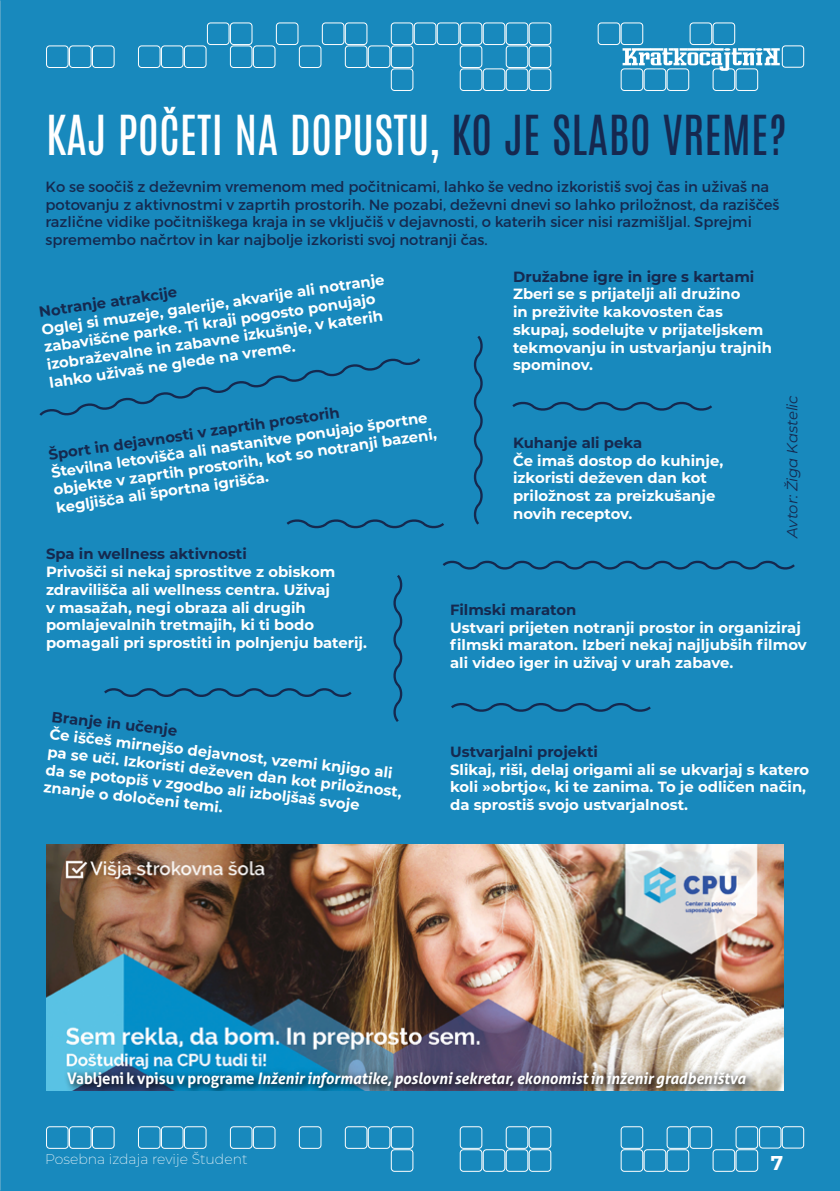
<style>
.page{position:relative;width:840px;height:1191px;background:#fff}
.page>*{position:absolute;margin:0;border:0;box-sizing:border-box;transform-origin:0 0}
.t1{font:46px "Antonio";color:#fff}
.t2{font:700 20px "Montserrat";color:#fff}
.t3{font:italic 700 15.8px "Aller";letter-spacing:-.005em;color:#fff;scale:.95 1}
.t4{font:700 14.8px/17.8px "Montserrat";color:#fff}
.t5{font:14.8px/17.8px "Montserrat";color:#15294f}
.t6{font:700 14.8px "Montserrat";color:#15294f}
.t7{font:italic 14.8px "Montserrat";color:#15294f}
.t8{font:200 14px "Montserrat";color:#fff}
.s1{color:#16284f}
.s2{font-style:normal}
</style>
<div class="page">
<div style="left:0;top:0;width:839px;height:1191px;background:#1889bd"></div>
<img style="left:47px;top:845px;width:735px;height:245px">
<img style="left:63px;top:1067px;width:692px;height:24px">
<svg style="left:473px;top:336px;width:10px;height:189px"></svg>
<svg style="left:393px;top:575px;width:10px;height:147px"></svg>
<svg style="left:104px;top:688px;width:248px;height:9px"></svg>
<svg style="left:39px;top:358px;width:381px;height:58px"></svg>
<svg style="left:512px;top:401px;width:200px;height:10px"></svg>
<svg style="left:287px;top:519px;width:157px;height:10px"></svg>
<svg style="left:451px;top:703px;width:200px;height:9px"></svg>
<svg style="left:442px;top:560px;width:353px;height:10px"></svg>
<svg style="left:46px;top:22px;width:712px;height:69px"></svg>
<div style="left:781px;top:45px;width:22px;height:23px;border:1px solid #fff;border-radius:3px"></div>
<svg style="left:46px;top:1126px;width:758px;height:46px"></svg>
<svg style="left:622px;top:48px;width:157px;height:23px"></svg>
<h1 class="t1" style="left:46px;top:101px;width:741px">KAJ POČETI NA DOPUSTU, <span class="s1">KO JE SLABO VREME?</span></h1>
<p class="t5" style="left:45px;top:178px;width:735px">Ko se soočiš z deževnim vremenom med počitnicami, lahko še vedno izkoristiš svoj čas in uživaš na potovanju z aktivnostmi v zaprtih prostorih. Ne pozabi, deževni dnevi so lahko priložnost, da raziščeš različne vidike počitniškega kraja in se vključiš v dejavnosti, o katerih sicer nisi razmišljal. Sprejmi spremembo načrtov in kar najbolje izkoristi svoj notranji čas.</p>
<p class="t6" style="left:38px;top:301px;width:141px;rotate:-8deg">Notranje atrakcije</p>
<p class="t6" style="left:513px;top:266px;width:242px">Družabne igre in igre s kartami</p>
<p class="t4" style="left:513px;top:284px;width:260px">Zberi se s prijatelji ali družino<br>in preživite kakovosten čas skupaj, sodelujte v prijateljskem tekmovanju in ustvarjanju trajnih spominov.</p>
<p class="t4" style="left:40px;top:319px;width:347px;rotate:-8deg">Oglej si muzeje, galerije, akvarije ali notranje zabaviščne parke. Ti kraji pogosto ponujajo izobraževalne in zabavne izkušnje, v katerih lahko uživaš ne glede na vreme.</p>
<p class="t6" style="left:47px;top:443px;width:295px;rotate:-8deg">Šport in dejavnosti v zaprtih prostorih</p>
<p class="t4" style="left:50px;top:462px;width:388px;rotate:-8deg">Številna letovišča ali nastanitve ponujajo športne objekte v zaprtih prostorih, kot so notranji bazeni, kegljišča ali športna igrišča.</p>
<p class="t6" style="left:46px;top:543px;width:202px">Spa in wellness aktivnosti</p>
<p class="t4" style="left:46px;top:562px;width:322px">Privošči si nekaj sprostitve z obiskom zdravilišča ali wellness centra. Uživaj<br>v masažah, negi obraza ali drugih pomlajevalnih tretmajih, ki ti bodo pomagali pri sprostiti in polnjenju baterij.</p>
<p class="t6" style="left:513px;top:432px;width:131px">Kuhanje ali peka</p>
<p class="t4" style="left:513px;top:451px;width:211px">Če imaš dostop do kuhinje, izkoristi deževen dan kot priložnost za preizkušanje novih receptov.</p>
<p class="t7" style="left:781px;top:538px;width:144px;rotate:-90deg">Avtor: Žiga Kastelic</p>
<p class="t6" style="left:450px;top:599px;width:128px">Filmski maraton</p>
<p class="t4" style="left:450px;top:617px;width:358px">Ustvari prijeten notranji prostor in organiziraj filmski maraton. Izberi nekaj najljubših filmov ali video iger in uživaj v urah zabave.</p>
<p class="t6" style="left:53px;top:706px;width:128px;rotate:6deg">Branje in učenje</p>
<p class="t4" style="left:50px;top:726px;width:358px;rotate:6deg">Če iščeš mirnejšo dejavnost, vzemi knjigo ali pa se uči. Izkoristi deževen dan kot priložnost, da se potopiš v zgodbo ali izboljšaš svoje znanje o določeni temi.</p>
<p class="t6" style="left:450px;top:741px;width:149px">Ustvarjalni projekti</p>
<p class="t4" style="left:450px;top:759px;width:360px">Slikaj, riši, delaj origami ali se ukvarjaj s katero koli »obrtjo«, ki te zanima. To je odličen način, da sprostiš svojo ustvarjalnost.</p>
<p class="t3" style="left:67px;top:1068px;width:715px"><span class="s2">Vabljeni k vpisu v programe</span> Inženir informatike, poslovni sekretar, ekonomist in inženir gradbeništva</p>
<p class="t8" style="left:45px;top:1150px;width:204px">Posebna izdaja revije Študent</p>
<h2 class="t2" style="left:770px;top:1148px;width:14px">7</h2>
</div>
